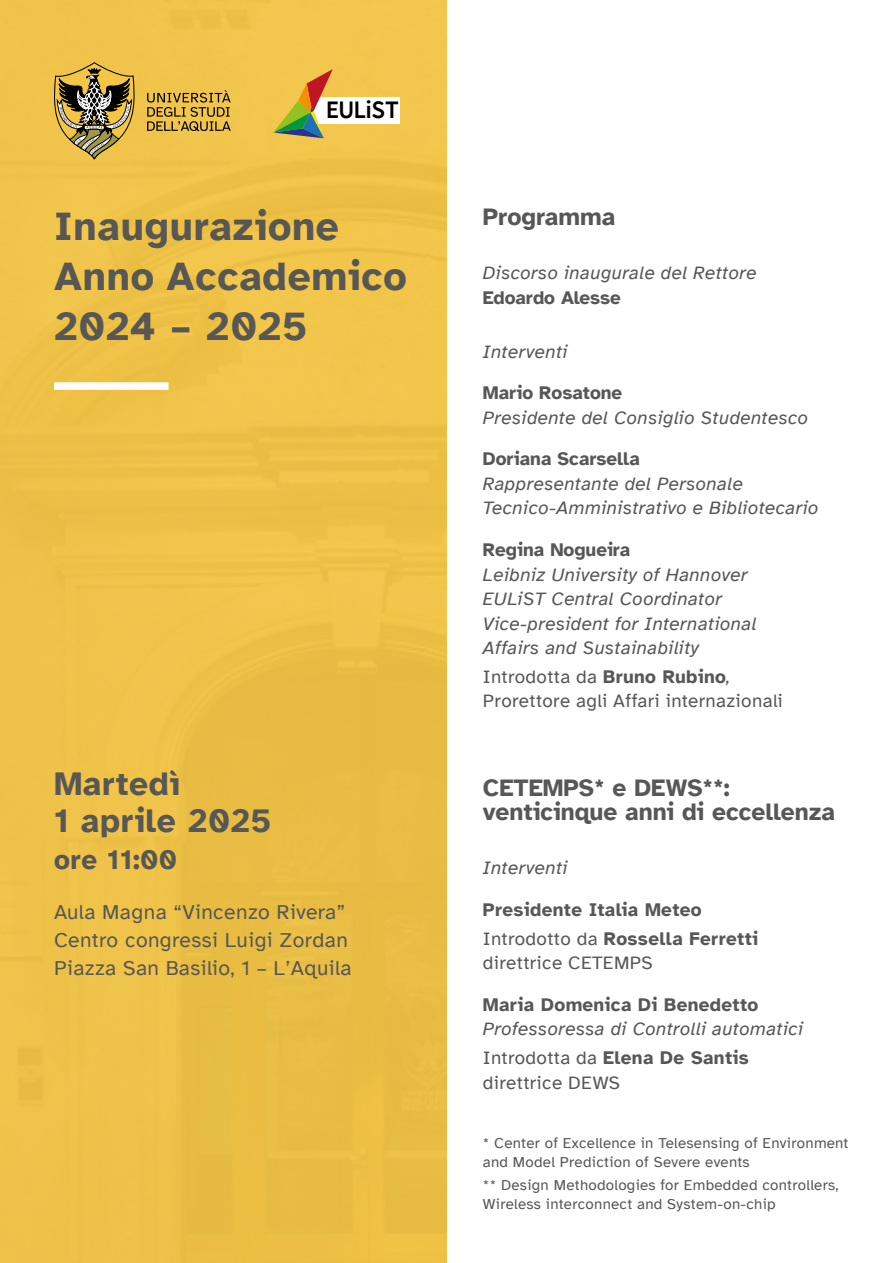
<style>
.page{position:relative;width:893px;height:1263px;background:#fff}
.page>*{position:absolute;margin:0;border:0;box-sizing:border-box;transform-origin:0 0}
.t1{font:700 40.65px/50.1px "Atkinson Hyperlegible";letter-spacing:.02em;color:#575756}
.t2{font:700 33.6px/37.8px "Atkinson Hyperlegible";letter-spacing:.02em;color:#575756}
.t3{font:700 27.75px "Atkinson Hyperlegible";letter-spacing:.02em;color:#575756}
.t4{font:600 25.05px "Source Sans Pro";letter-spacing:-.02em;color:#000}
.t5{font:700 24.45px/24.5px "Atkinson Hyperlegible";color:#575756}
.t6{font:21.15px/28.2px "Atkinson Hyperlegible";letter-spacing:.02em;color:#575756}
.t7{font:italic 18.9px/24.5px "Atkinson Hyperlegible";letter-spacing:.02em;color:#575756}
.t8{font:700 18.9px/28.8px "Atkinson Hyperlegible";letter-spacing:.01em;color:#575756}
.t9{font:18.9px/24.5px "Atkinson Hyperlegible";letter-spacing:.02em;color:#575756}
.t10{font:15.15px/18.9px "Atkinson Hyperlegible";letter-spacing:.02em;color:#575756}
.s1{font-weight:700}
.s2{font-style:italic}
.s3{font-weight:400}
.s4{font-style:normal}
.s5{font-weight:700;font-style:normal}
</style>
<div class="page">
<div style="left:0;top:0;width:446px;height:1263px;background:#eec248"></div>
<div style="left:54px;top:382px;width:115px;height:8px;background:#fff"></div>
<div style="left:314px;top:97px;width:86px;height:26px;background:#fff"></div>
<svg style="left:273px;top:69px;width:60px;height:69px;background:#c6aa5a"></svg>
<svg style="left:53px;top:61px;width:84px;height:99px;background:#ab9146"></svg>
<svg style="left:147px;top:90px;width:84px;height:41px;background:#b89639"></svg>
<h3 class="t4" style="left:326px;top:94px;width:75px">EULiST</h3>
<h1 class="t1" style="left:54px;top:201px;width:354px">Inaugurazione<br>Anno Accademico<br>2024 – 2025</h1>
<h2 class="t2" style="left:54px;top:764px;width:219px">Martedì<br>1 aprile 2025</h2>
<h3 class="t3" style="left:54px;top:843px;width:125px">ore 11:00</h3>
<p class="t6" style="left:54px;top:898px;width:299px">Aula Magna “Vincenzo Rivera”<br>Centro congressi Luigi Zordan<br>Piazza San Basilio, 1 – L’Aquila</p>
<p class="t5" style="left:483px;top:204px;width:134px">Programma</p>
<p class="t7" style="left:483px;top:261px;width:275px">Discorso inaugurale del Rettore</p>
<p class="t8" style="left:483px;top:283px;width:139px">Edoardo Alesse</p>
<p class="t7" style="left:483px;top:340px;width:86px">Interventi</p>
<p class="t8" style="left:483px;top:379px;width:141px">Mario Rosatone</p>
<p class="t7" style="left:483px;top:406px;width:327px">Presidente del Consiglio Studentesco</p>
<p class="t8" style="left:483px;top:445px;width:159px">Doriana Scarsella</p>
<p class="t7" style="left:483px;top:472px;width:337px">Rappresentante del Personale<br>Tecnico-Amministrativo e Bibliotecario</p>
<p class="t8" style="left:483px;top:535px;width:149px">Regina Nogueira</p>
<p class="t7" style="left:483px;top:562px;width:275px">Leibniz University of Hannover<br>EULiST Central Coordinator<br>Vice-president for International<br>Affairs and Sustainability</p>
<p class="t9" style="left:483px;top:665px;width:301px">Introdotta da <span class="s1">Bruno Rubino</span><span class="s2">,<br></span>Prorettore agli Affari internazionali</p>
<p class="t5" style="left:483px;top:775px;width:354px">CETEMPS* e DEWS**: venticinque anni di eccellenza</p>
<p class="t7" style="left:483px;top:856px;width:86px">Interventi</p>
<p class="t8" style="left:483px;top:895px;width:277px">Presidente Italia Meteo<br><span class="s3">Introdotto da</span> Rossella Ferretti</p>
<p class="t9" style="left:483px;top:951px;width:171px">direttrice CETEMPS</p>
<p class="t8" style="left:483px;top:990px;width:277px">Maria Domenica Di Benedetto</p>
<p class="t7" style="left:483px;top:1015px;width:322px;line-height:28.8px">Professoressa di Controlli automatici<br><span class="s4">Introdotta da</span> <span class="s5">Elena De Santis</span></p>
<p class="t9" style="left:483px;top:1070px;width:139px">direttrice DEWS</p>
<p class="t10" style="left:483px;top:1134px;width:367px">* Center of Excellence in Telesensing of Environment and Model Prediction of Severe events</p>
<p class="t10" style="left:483px;top:1176px;width:357px">** Design Methodologies for Embedded controllers,<br>Wireless interconnect and System-on-chip</p>
</div>
